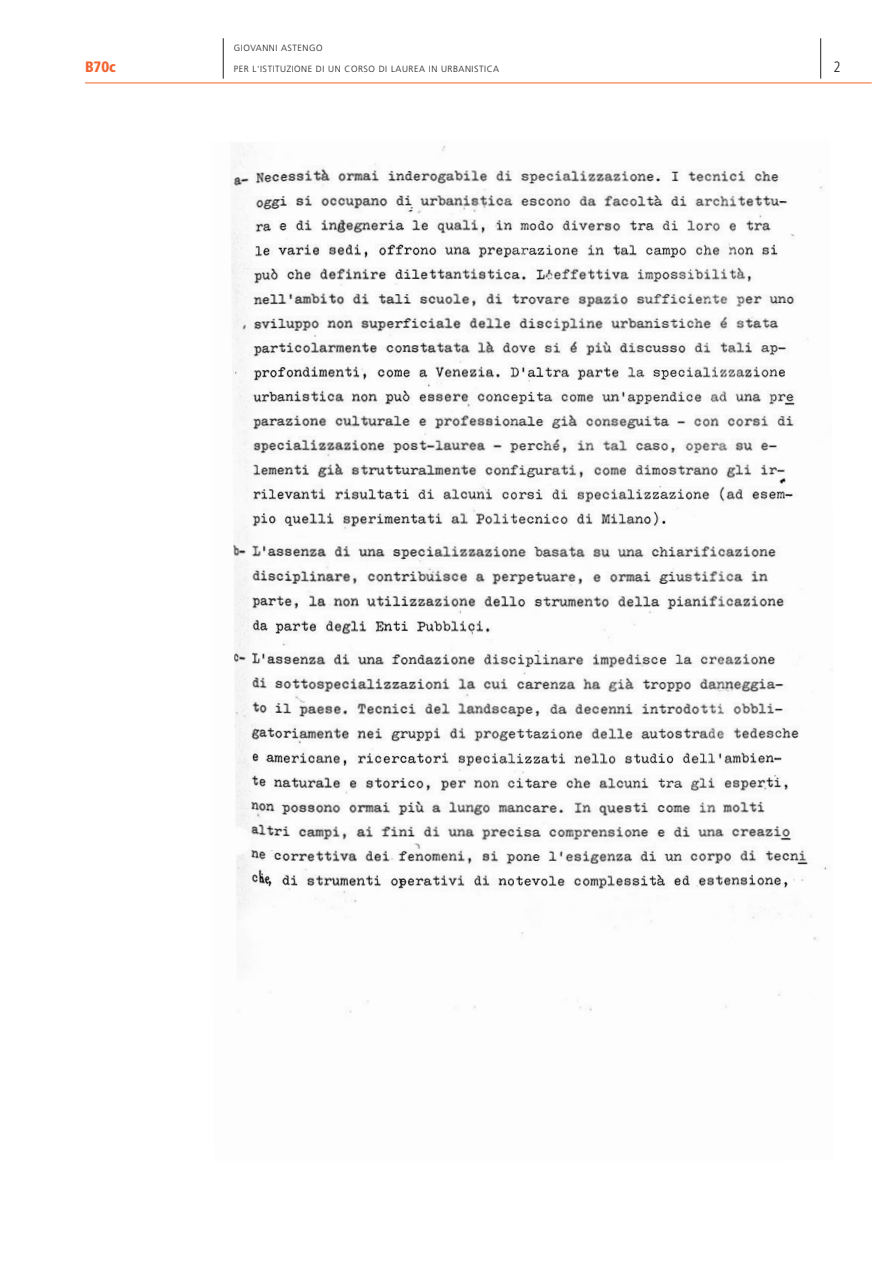
<style>
.page{position:relative;width:893px;height:1263px;background:#fff}
.page>*{position:absolute;margin:0;border:0;box-sizing:border-box;transform-origin:0 0}
.t1{font:900 condensed 15px "Frutiger";color:#f2642f}
.t2{font:300 condensed 15px "Frutiger";color:#231f20}
.t3{font:300 9px "Frutiger";letter-spacing:.055em;color:#231f20}
</style>
<div class="page">
<img style="left:231px;top:145px;width:596px;height:868px">
<hr style="left:85px;top:83px;width:149px;height:1px;background:#f2642f">
<hr style="left:234px;top:83px;width:638px;height:1px;background:#f2642f">
<hr style="left:223px;top:38px;width:1px;height:41px;background:#231f20">
<hr style="left:820px;top:38px;width:1px;height:41px;background:#231f20">
<h1 class="t1" style="left:85px;top:61px;width:32px">B70c</h1>
<p class="t3" style="left:234px;top:44px;width:90px">GIOVANNI ASTENGO</p>
<p class="t3" style="left:234px;top:66px;width:267px">PER L'ISTITUZIONE DI UN CORSO DI LAUREA IN URBANISTICA</p>
<h1 class="t2" style="left:833px;top:61px;width:9px">2</h1>
</div>
